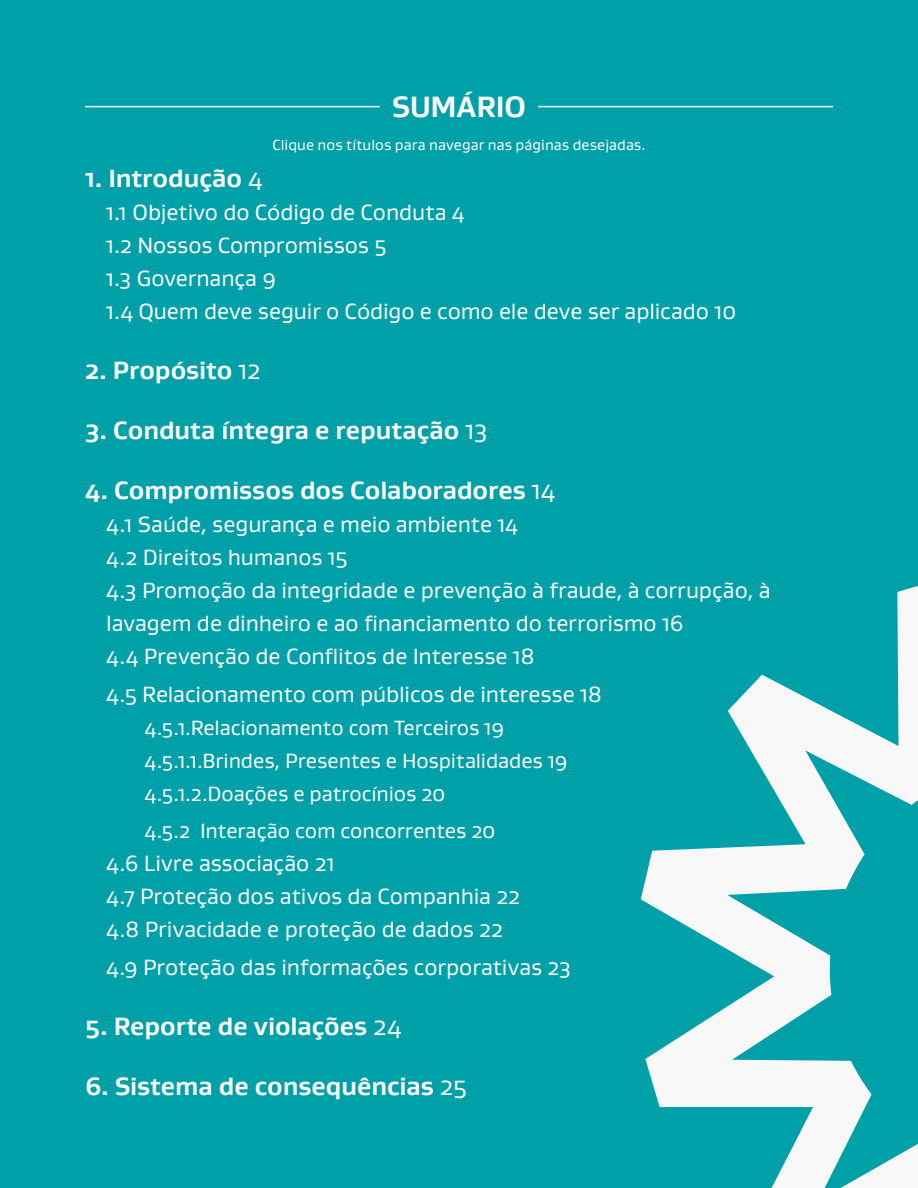
<style>
.page{position:relative;width:918px;height:1188px;background:#00a0a8}
.page>*{position:absolute;margin:0;border:0;box-sizing:border-box;transform-origin:0 0}
.t1{font:700 30px "Gustan";letter-spacing:-.005em;color:#fff}
.t2{font:700 25.5px "Gustan";letter-spacing:-.005em;color:#fff}
.t3{font:22.5px/33px "Gustan";letter-spacing:-.005em;color:#fff}
.t4{font:21px/33px "Gustan";letter-spacing:-.005em;color:#fff}
.t5{font:15px "Gustan";color:#fff}
.s1{font-weight:400}
</style>
<div class="page">
<hr style="left:85px;top:106px;width:295px;height:1px;background:#fff">
<hr style="left:538px;top:106px;width:295px;height:1px;background:#fff">
<svg style="left:641px;top:586px;width:277px;height:602px"></svg>
<h1 class="t1" style="left:392px;top:87px;width:136px">SUMÁRIO</h1>
<p class="t5" style="left:272px;top:135px;width:375px">Clique nos títulos para navegar nas páginas desejadas.</p>
<p class="t2" style="left:85px;top:162px;width:179px">1. Introdução <span class="s1">4</span></p>
<p class="t3" style="left:106px;top:196px;width:632px">1.1 Objetivo do Código de Conduta 4<br>1.2 Nossos Compromissos 5<br>1.3 Governança 9<br>1.4 Quem deve seguir o Código e como ele deve ser aplicado 10</p>
<p class="t2" style="left:85px;top:354px;width:177px">2. Propósito <span class="s1">12</span></p>
<p class="t2" style="left:85px;top:414px;width:404px">3. Conduta íntegra e reputação <span class="s1">13</span></p>
<p class="t2" style="left:85px;top:474px;width:472px">4. Compromissos dos Colaboradores <span class="s1">14</span></p>
<p class="t3" style="left:106px;top:508px;width:666px">4.1 Saúde, segurança e meio ambiente 14<br>4.2 Direitos humanos 15<br>4.3 Promoção da integridade e prevenção à fraude, à corrupção, à lavagem de dinheiro e ao financiamento do terrorismo 16<br>4.4 Prevenção de Conflitos de Interesse 18</p>
<p class="t3" style="left:106px;top:677px;width:497px">4.5 Relacionamento com públicos de interesse 18</p>
<p class="t4" style="left:145px;top:711px;width:425px">4.5.1.Relacionamento com Terceiros 19<br>4.5.1.1.Brindes, Presentes e Hospitalidades 19<br>4.5.1.2.Doações e patrocínios 20</p>
<p class="t4" style="left:145px;top:814px;width:353px">4.5.2 Interação com concorrentes 20</p>
<p class="t3" style="left:106px;top:847px;width:416px">4.6 Livre associação 21<br>4.7 Proteção dos ativos da Companhia 22<br>4.8 Privacidade e proteção de dados 22</p>
<p class="t3" style="left:106px;top:950px;width:466px">4.9 Proteção das informações corporativas 23</p>
<p class="t2" style="left:85px;top:1009px;width:318px">5. Reporte de violações <span class="s1">24</span></p>
<p class="t2" style="left:85px;top:1069px;width:383px">6. Sistema de consequências <span class="s1">25</span></p>
</div>
